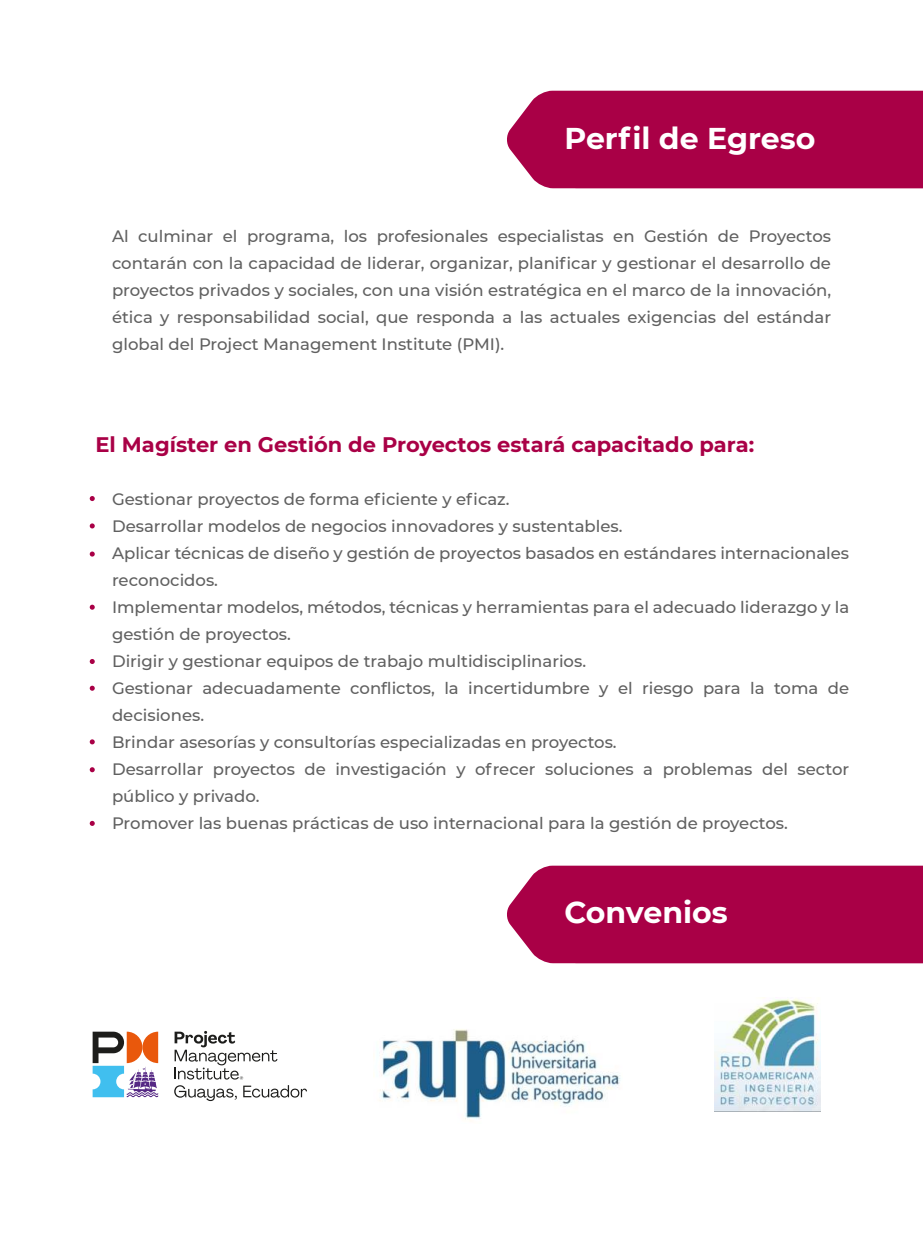
<style>
.page{position:relative;width:923px;height:1234px;background:#fff}
.page>*{position:absolute;margin:0;border:0;box-sizing:border-box;transform-origin:0 0}
.t1{font:700 30px "Montserrat";color:#fff}
.t2{font:700 21px "Montserrat";color:#a90046}
.t3{font:500 16.5px/27px "Montserrat";color:#606060}
</style>
<div class="page">
<div style="left:507px;top:91px;width:416px;height:97px;background:#a90046"></div>
<div style="left:507px;top:865px;width:416px;height:98px;background:#a90046"></div>
<img style="left:715px;top:997px;width:105px;height:114px">
<svg style="left:90px;top:496px;width:5px;height:5px"></svg>
<svg style="left:90px;top:523px;width:5px;height:5px"></svg>
<svg style="left:90px;top:551px;width:5px;height:5px"></svg>
<svg style="left:90px;top:604px;width:5px;height:5px"></svg>
<svg style="left:90px;top:659px;width:5px;height:5px"></svg>
<svg style="left:90px;top:685px;width:5px;height:5px"></svg>
<svg style="left:90px;top:739px;width:5px;height:5px"></svg>
<svg style="left:90px;top:767px;width:5px;height:5px"></svg>
<svg style="left:90px;top:820px;width:5px;height:5px"></svg>
<img style="left:379px;top:1029px;width:242px;height:92px">
<svg style="left:174px;top:1031px;width:133px;height:69px"></svg>
<svg style="left:93px;top:1031px;width:65px;height:65px"></svg>
<h1 class="t1" style="left:564px;top:116px;width:252px">Perfil de Egreso</h1>
<p class="t3" style="left:112px;top:224px;width:720px;text-align:justify">Al culminar el programa, los profesionales especialistas en Gestión de Proyectos contarán con la capacidad de liderar, organizar, planificar y gestionar el desarrollo de proyectos privados y sociales, con una visión estratégica en el marco de la innovación, ética y responsabilidad social, que responda a las actuales exigencias del estándar global del Project Management Institute (PMI).</p>
<p class="t2" style="left:95px;top:429px;width:660px">El Magíster en Gestión de Proyectos estará capacitado para:</p>
<p class="t3" style="left:112px;top:485px;width:738px">Gestionar proyectos de forma eficiente y eficaz.<br>Desarrollar modelos de negocios innovadores y sustentables.<br>Aplicar técnicas de diseño y gestión de proyectos basados en estándares internacionales reconocidos.<br>Implementar modelos, métodos, técnicas y herramientas para el adecuado liderazgo y la gestión de proyectos.<br>Dirigir y gestionar equipos de trabajo multidisciplinarios.<br>Gestionar adecuadamente conflictos, la incertidumbre y el riesgo para la toma de decisiones.<br>Brindar asesorías y consultorías especializadas en proyectos.<br>Desarrollar proyectos de investigación y ofrecer soluciones a problemas del sector público y privado.<br>Promover las buenas prácticas de uso internacional para la gestión de proyectos.</p>
<h1 class="t1" style="left:564px;top:891px;width:165px">Convenios</h1>
</div>
